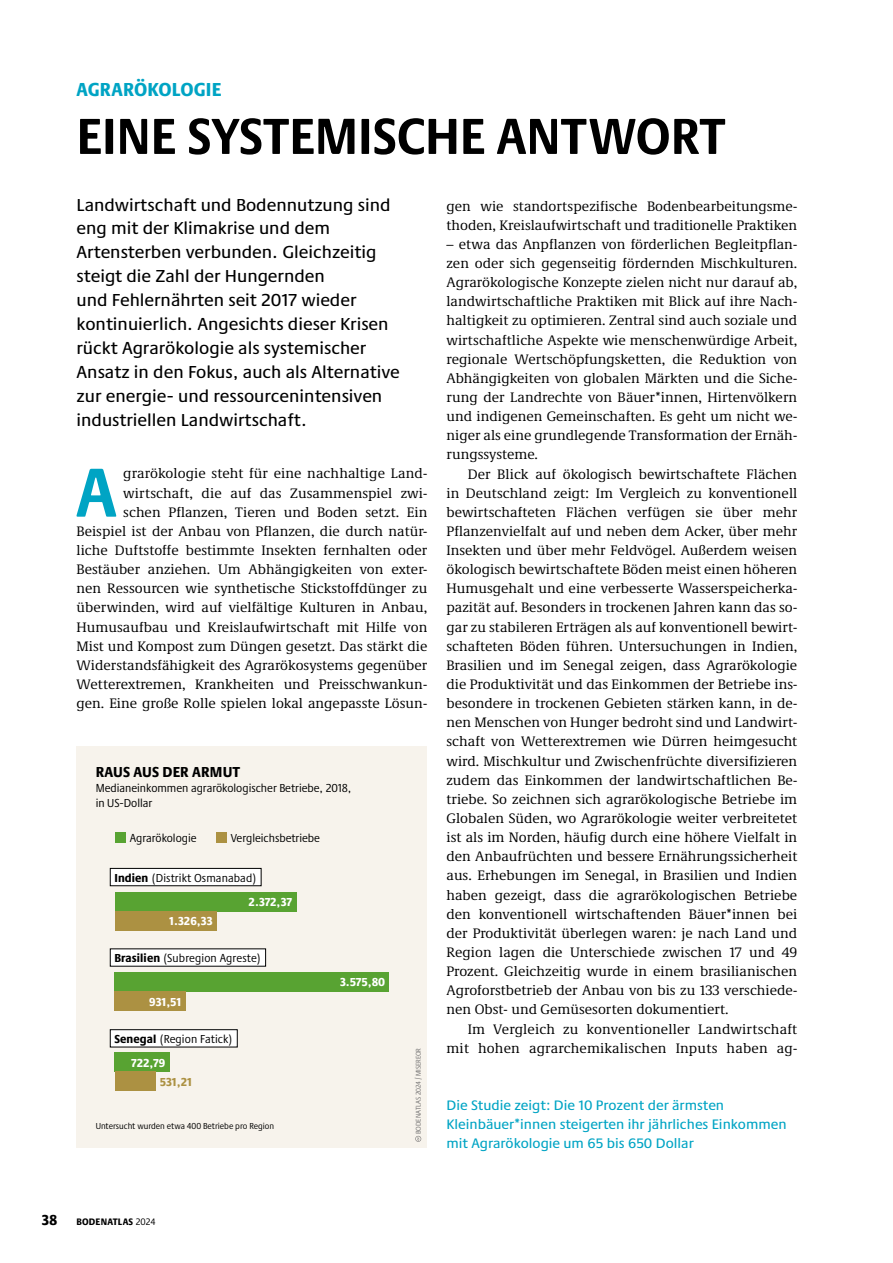
<style>
.page{position:relative;width:893px;height:1263px;background:#fff}
.page>*{position:absolute;margin:0;border:0;box-sizing:border-box;transform-origin:0 0}
.t1{font:700 condensed 71.55px "Praxis Next";color:#00a4c4}
.t2{font:700 condensed 52.5px "Praxis Next";color:#000}
.t3{font:800 condensed 19.5px "Praxis Next";letter-spacing:.01em;color:#00a4c4}
.t4{font:500 18px/24px "Praxis Next";color:#000}
.t5{font:800 condensed 15px "Praxis Next";letter-spacing:.01em;color:#000}
.t6{font:14.25px/19.2px "Demos Next Pro";color:#000;text-align:right}
.t7{font:500 14.25px/19.2px "Praxis Next";color:#00a4c4}
.t8{font:condensed 12px/15px "Praxis Next";color:#000}
.t9{font:800 condensed 12px "Praxis Next";color:#fff}
.t10{font:800 condensed 12px "Praxis Next";color:#ac9142}
.t11{font:800 condensed 9.75px "Praxis Next";letter-spacing:.02em;color:#000}
.t12{font:condensed 9px "Praxis Next";color:#000}
.t13{font:condensed 7.2px "Praxis Next";color:#706f6f}
.s1{font-weight:800}
.s2{font-weight:400}
</style>
<div class="page">
<div style="left:77px;top:746px;width:350px;height:402px;background:#f7f3ec"></div>
<svg style="left:415px;top:1136px;width:6px;height:6px"></svg>
<div style="left:115px;top:832px;width:10px;height:11px;background:#58a332"></div>
<div style="left:216px;top:832px;width:10px;height:11px;background:#ac9142"></div>
<div style="left:115px;top:892px;width:182px;height:19px;background:#58a332"></div>
<div style="left:115px;top:911px;width:101px;height:19px;background:#ac9142"></div>
<div style="left:110px;top:868px;width:151px;height:18px;background:#fff"></div>
<div style="left:110px;top:868px;width:151px;height:18px;border:1px solid #000"></div>
<div style="left:115px;top:972px;width:274px;height:19px;background:#58a332"></div>
<div style="left:115px;top:991px;width:71px;height:20px;background:#ac9142"></div>
<div style="left:110px;top:949px;width:156px;height:17px;background:#fff"></div>
<div style="left:115px;top:1052px;width:55px;height:19px;background:#58a332"></div>
<div style="left:115px;top:1071px;width:40px;height:20px;background:#ac9142"></div>
<div style="left:110px;top:1030px;width:127px;height:17px;background:#fff"></div>
<div style="left:110px;top:1029px;width:128px;height:18px;border:1px solid #000"></div>
<h3 class="t3" style="left:77px;top:73px;width:146px">AGRARÖKOLOGIE</h3>
<h2 class="t2" style="left:77px;top:95px;width:651px">EINE SYSTEMISCHE ANTWORT</h2>
<p class="t4" style="left:77px;top:192px;width:325px">Landwirtschaft und Bodennutzung sind eng mit der Klimakrise und dem Artensterben verbunden. Gleichzeitig steigt die Zahl der Hungernden<br>und Fehlernährten seit 2017 wieder kontinuierlich. Angesichts dieser Krisen rückt Agrarökologie als systemischer Ansatz in den Fokus, auch als Alternative zur energie- und ressourcenintensiven industriellen Landwirtschaft.</p>
<p class="t6" style="left:77px;top:463px;width:352px">grarökologie steht für eine nachhaltige Land&shy;wirtschaft, die auf das Zusammenspiel zwi-<br>schen Pflanzen, Tieren und Boden setzt. Ein Beispiel ist der Anbau von Pflanzen, die durch natür&shy;liche Duftstoffe bestimmte Insekten fernhalten oder Bestäuber anziehen. Um Abhängigkeiten von exter&shy;nen Ressourcen wie synthetische Stickstoffdünger zu überwinden, wird auf vielfältige Kulturen in Anbau, Humusaufbau und Kreislaufwirtschaft mit Hilfe von Mist und Kompost zum Düngen gesetzt. Das stärkt die Widerstandsfähigkeit des Agrarökosystems gegenüber Wetterextremen, Krankheiten und Preisschwankun&shy;gen. Eine große Rolle spielen lokal angepasste Lösun-</p>
<h1 class="t1" style="left:76px;top:436px;width:43px">A</h1>
<p class="t5" style="left:96px;top:759px;width:146px">RAUS AUS DER ARMUT</p>
<p class="t8" style="left:96px;top:780px;width:257px">Medianeinkommen agrarökologischer Betriebe, 2018, in US-Dollar</p>
<p class="t8" style="left:130px;top:830px;width:68px">Agrarökologie</p>
<p class="t8" style="left:231px;top:830px;width:91px">Vergleichsbetriebe</p>
<p class="t8" style="left:114px;top:870px;width:144px"><span class="s1">Indien</span> (Distrikt Osmanabad)</p>
<p class="t9" style="left:169px;top:911px;width:45px">1.326,33</p>
<p class="t9" style="left:249px;top:892px;width:45px">2.372,37</p>
<p class="t8" style="left:114px;top:950px;width:148px"><span class="s1">Brasilien</span> (Subregion Agreste)</p>
<p class="t9" style="left:149px;top:992px;width:33px">931,51</p>
<p class="t8" style="left:114px;top:1031px;width:120px"><span class="s1">Senegal</span> (Region Fatick)</p>
<p class="t9" style="left:131px;top:1053px;width:35px">722,79</p>
<p class="t10" style="left:160px;top:1072px;width:34px">531,21</p>
<p class="t12" style="left:96px;top:1119px;width:180px">Untersucht wurden etwa 400 Betriebe pro Region</p>
<p class="t9" style="left:340px;top:973px;width:47px">3.575,80</p>
<p class="t13" style="left:413px;top:1134px;width:88px;rotate:-90deg">BODENATLAS 2024/MISEREOR</p>
<p class="t6" style="left:446px;top:195px;width:352px;text-align:left">gen wie standortspezifische Bodenbearbeitungsme&shy;thoden, Kreislaufwirtschaft und traditionelle Praktiken</p>
<p class="t6" style="left:446px;top:234px;width:352px;text-align:justify">– etwa das Anpflanzen von förderlichen Begleitpflan&shy;zen oder sich gegenseitig fördernden Mischkulturen.<br>Agrarökologische Konzepte zielen nicht nur darauf ab, landwirtschaftliche Praktiken mit Blick auf ihre Nach&shy;haltigkeit zu optimieren. Zentral sind auch soziale und wirtschaftliche Aspekte wie menschenwürdige Arbeit, regionale Wertschöpfungsketten, die Reduktion von Abhängigkeiten von globalen Märkten und die Siche&shy;rung der Landrechte von Bäuer*innen, Hirtenvölkern und indigenen Gemeinschaften. Es geht um nicht we&shy;niger als eine grundlegende Transformation der Ernäh&shy;rungssysteme.</p>
<p class="t6" style="left:446px;top:463px;width:352px;text-align:justify;text-indent:21px">Der Blick auf ökologisch bewirtschaftete Flächen in Deutschland zeigt: Im Vergleich zu konventionell bewirtschafteten Flächen verfügen sie über mehr Pflanzenvielfalt auf und neben dem Acker, über mehr Insekten und über mehr Feldvögel. Außerdem weisen ökologisch bewirtschaftete Böden meist einen höheren Humusgehalt und eine verbesserte Wasserspeicherka&shy;pazität auf. Besonders in trockenen Jahren kann das so&shy;gar zu stabileren Erträgen als auf konventionell bewirt&shy;schafteten Böden führen. Untersuchungen in Indien, Brasilien und im Senegal zeigen, dass Agrarökologie die Produktivität und das Einkommen der Betriebe ins&shy;besondere in trockenen Gebieten stärken kann, in de&shy;nen Menschen von Hunger bedroht sind und Landwirt&shy;schaft von Wetterextremen wie Dürren heimgesucht wird. Mischkultur und Zwischenfrüchte diversifizieren zudem das Einkommen der landwirtschaftlichen Be&shy;triebe. So zeichnen sich agrarökologische Betriebe im Globalen Süden, wo Agrarökologie weiter verbreitetet ist als im Norden, häufig durch eine höhere Vielfalt in den Anbaufrüchten und bessere Ernährungssicherheit aus. Erhebungen im Senegal, in Brasilien und Indien haben gezeigt, dass die agrarökologischen Betriebe den konventionell wirtschaftenden Bäuer*innen bei der Produktivität überlegen waren: je nach Land und Region lagen die Unterschiede zwischen 17 und 49<br>Prozent. Gleichzeitig wurde in einem brasilianischen Agroforstbetrieb der Anbau von bis zu 133 verschiede&shy;nen Obst- und Gemüsesorten dokumentiert.</p>
<p class="t6" style="left:446px;top:1018px;width:352px">Im Vergleich zu konventioneller Landwirtschaft mit hohen agrarchemikalischen Inputs haben ag-</p>
<p class="t7" style="left:446px;top:1095px;width:342px">Die Studie zeigt: Die 10 Prozent der ärmsten<br>Kleinbäuer*innen steigerten ihr jährliches Einkommen mit Agrarökologie um 65 bis 650 Dollar</p>
<p class="t5" style="left:42px;top:1207px;width:17px">38</p>
<p class="t11" style="left:77px;top:1213px;width:81px">BODENATLAS <span class="s2">2024</span></p>
</div>
